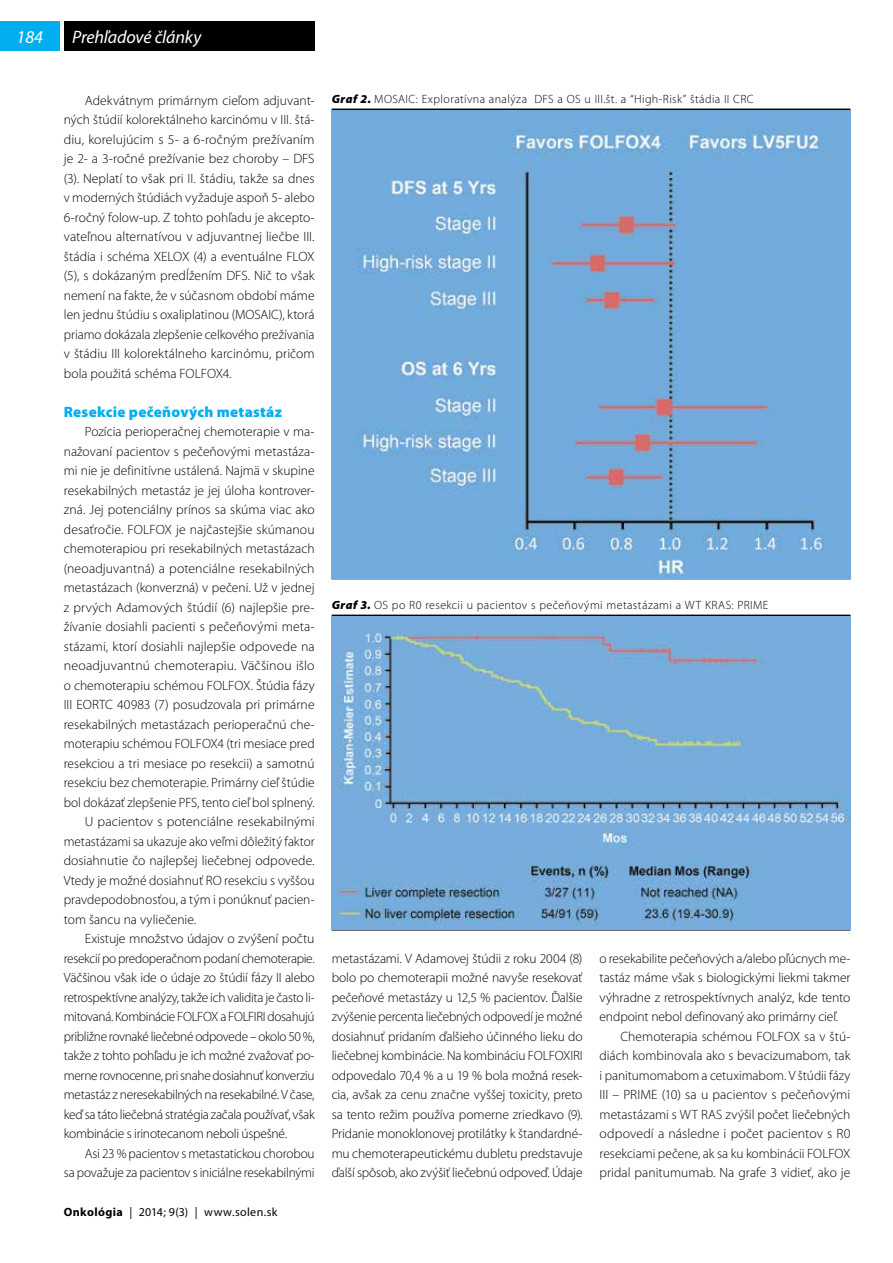
<style>
.page{position:relative;width:893px;height:1263px;background:#fff}
.page>*{position:absolute;margin:0;border:0;box-sizing:border-box;transform-origin:0 0}
.t1{font:italic 18px "Myriad Pro";letter-spacing:-.01em;color:#fff}
.t2{font:900 15px "Myriad Pro";letter-spacing:.02em;color:#00aeef}
.t3{font:300 13.5px/19.5px "Myriad Pro";color:#000;text-align:justify}
.t4{font:300 13.5px "Myriad Pro";letter-spacing:-.02em;color:#000}
.t5{font:300 13.5px "Myriad Pro";letter-spacing:-.025em;color:#000}
.t6{font:300 12px "Myriad Pro";letter-spacing:.03em;color:#000}
.t7{font:12px "Myriad Pro";letter-spacing:.03em;color:#000}
.s1{font-weight:700}
.s2{font-weight:900;font-style:italic}
</style>
<div class="page">
<div style="left:0;top:21px;width:60px;height:30px;background:#00aeef"></div>
<div style="left:64px;top:21px;width:251px;height:30px;background:#000"></div>
<hr style="left:332px;top:578px;width:518px;height:1px;background:#000">
<hr style="left:332px;top:109px;width:518px;height:1px;background:#000">
<img style="left:332px;top:110px;width:518px;height:468px">
<hr style="left:332px;top:930px;width:518px;height:1px;background:#000">
<hr style="left:332px;top:615px;width:518px;height:1px;background:#000">
<img style="left:332px;top:616px;width:518px;height:314px">
<h1 class="t1" style="left:16px;top:26px;width:28px">184</h1>
<h1 class="t1" style="left:72px;top:26px;width:130px">Prehľadové články</h1>
<p class="t3" style="left:64px;top:90px;width:252px;text-indent:21px">Adekvátnym primárnym cieľom adjuvant&shy;ných štúdií kolorektálneho karcinómu v III. štá&shy;diu, korelujúcim s 5- a 6-ročným prežívaním je 2- a 3-ročné prežívanie bez choroby – DFS (3). Neplatí to však pri II. štádiu, takže sa dnes v moderných štúdiách vyžaduje aspoň 5- alebo 6-ročný folow-up. Z tohto pohľadu je akcepto&shy;vateľnou alternatívou v adjuvantnej liečbe III. štádia i schéma XELOX (4) a eventuálne FLOX (5), s dokázaným predĺžením DFS. Nič to však nemení na fakte, že v súčasnom období máme len jednu štúdiu s oxaliplatinou (MOSAIC), ktorá priamo dokázala zlepšenie celkového prežívania v štádiu III kolorektálneho karcinómu, pričom bola použitá schéma FOLFOX4.</p>
<p class="t2" style="left:64px;top:401px;width:220px">Resekcie pečeňových metastáz</p>
<p class="t3" style="left:85px;top:422px;width:231px">Pozícia perioperačnej chemoterapie v ma-</p>
<p class="t3" style="left:64px;top:441px;width:252px">nažovaní pacientov s pečeňovými metastáza-</p>
<p class="t3" style="left:64px;top:461px;width:252px">mi nie je definitívne ustálená. Najmä v skupine</p>
<p class="t3" style="left:64px;top:480px;width:252px">resekabilných metastáz je jej úloha kontrover-</p>
<p class="t3" style="left:64px;top:500px;width:252px">zná. Jej potenciálny prínos sa skúma viac ako</p>
<p class="t3" style="left:64px;top:519px;width:252px">desaťročie. FOLFOX je najčastejšie skúmanou</p>
<p class="t3" style="left:64px;top:539px;width:252px">chemoterapiou pri resekabilných metastázach</p>
<p class="t3" style="left:64px;top:558px;width:252px">(neoadjuvantná) a potenciálne resekabilných</p>
<p class="t3" style="left:64px;top:578px;width:252px">metastázach (konverzná) v pečeni. Už v jednej</p>
<p class="t3" style="left:64px;top:597px;width:252px">z prvých Adamových štúdií (6) najlepšie pre-</p>
<p class="t3" style="left:64px;top:617px;width:252px">žívanie dosiahli pacienti s pečeňovými meta-</p>
<p class="t3" style="left:64px;top:636px;width:252px">stázami, ktorí dosiahli najlepšie odpovede na</p>
<p class="t3" style="left:64px;top:656px;width:252px">neoadjuvantnú chemoterapiu. Väčšinou išlo</p>
<p class="t3" style="left:64px;top:675px;width:252px">o chemoterapiu schémou FOLFOX. Štúdia fázy</p>
<p class="t3" style="left:64px;top:695px;width:252px">III EORTC 40983 (7) posudzovala pri primárne</p>
<p class="t3" style="left:64px;top:714px;width:252px">resekabilných metastázach perioperačnú che-</p>
<p class="t3" style="left:64px;top:734px;width:252px">moterapiu schémou FOLFOX4 (tri mesiace pred</p>
<p class="t3" style="left:64px;top:753px;width:252px">resekciou a tri mesiace po resekcii) a samotnú</p>
<p class="t3" style="left:64px;top:773px;width:252px">resekciu bez chemoterapie. Primárny cieľ štúdie</p>
<p class="t3" style="left:64px;top:792px;width:252px">bol dokázať zlepšenie PFS, tento cieľ bol splnený.</p>
<p class="t3" style="left:85px;top:812px;width:231px">U pacientov s potenciálne resekabilnými</p>
<p class="t3" style="left:64px;top:831px;width:252px">metastázami sa ukazuje ako veľmi dôležitý faktor</p>
<p class="t3" style="left:64px;top:851px;width:252px">dosiahnutie čo najlepšej liečebnej odpovede.</p>
<p class="t3" style="left:64px;top:870px;width:252px">Vtedy je možné dosiahnuť RO resekciu s vyššou</p>
<p class="t3" style="left:64px;top:890px;width:252px">pravdepodobnosťou, a tým i ponúknuť pacien-</p>
<p class="t3" style="left:64px;top:909px;width:134px">tom šancu na vyliečenie.</p>
<p class="t3" style="left:85px;top:929px;width:231px">Existuje množstvo údajov o zvýšení počtu</p>
<p class="t5" style="left:64px;top:950px;width:252px">resekcií po predoperačnom podaní chemoterapie.</p>
<p class="t3" style="left:64px;top:968px;width:252px">Väčšinou však ide o údaje zo štúdií fázy II alebo</p>
<p class="t4" style="left:64px;top:989px;width:252px">retrospektívne analýzy, takže ich validita je často li-</p>
<p class="t5" style="left:64px;top:1008px;width:252px">mitovaná. Kombinácie FOLFOX a FOLFIRI dosahujú</p>
<p class="t5" style="left:64px;top:1028px;width:252px">približne rovnaké liečebné odpovede – okolo 50 %,</p>
<p class="t4" style="left:64px;top:1047px;width:252px">takže z tohto pohľadu je ich možné zvažovať po-</p>
<p class="t5" style="left:64px;top:1067px;width:252px">merne rovnocenne, pri snahe dosiahnuť konverziu</p>
<p class="t4" style="left:64px;top:1086px;width:252px">metastáz z neresekabilných na resekabilné. V čase,</p>
<p class="t4" style="left:64px;top:1106px;width:252px">keď sa táto liečebná stratégia začala používať, však</p>
<p class="t4" style="left:64px;top:1125px;width:225px">kombinácie s irinotecanom neboli úspešné.</p>
<p class="t3" style="left:85px;top:1143px;width:231px">Asi 23 % pacientov s metastatickou chorobou</p>
<p class="t3" style="left:64px;top:1163px;width:252px">sa považuje za pacientov s iniciálne resekabilnými</p>
<p class="t7" style="left:64px;top:1205px;width:215px"><span class="s1">Onkológia</span> | 2014; 9(3) | www.solen.sk</p>
<p class="t6" style="left:332px;top:91px;width:423px"><span class="s2">Graf 2.</span> MOSAIC: Exploratívna analýza DFS a OS u III.št. a “High-Risk” štádia II CRC</p>
<p class="t6" style="left:332px;top:597px;width:438px"><span class="s2">Graf 3.</span> OS po R0 resekcii u pacientov s pečeňovými metastázami a WT KRAS: PRIME</p>
<p class="t3" style="left:332px;top:948px;width:252px">metastázami. V Adamovej štúdii z roku 2004 (8) bolo po chemoterapii možné navyše resekovať pečeňové metastázy u 12,5 % pacientov. Ďalšie zvýšenie percenta liečebných odpovedí je možné dosiahnuť pridaním ďalšieho účinného lieku do liečebnej kombinácie. Na kombináciu FOLFOXIRI odpovedalo 70,4 % a u 19 % bola možná resek&shy;cia, avšak za cenu značne vyššej toxicity, preto sa tento režim používa pomerne zriedkavo (9).<br>Pridanie monoklonovej protilátky k štandardné&shy;mu chemoterapeutickému dubletu predstavuje ďalší spôsob, ako zvýšiť liečebnú odpoveď. Údaje</p>
<p class="t3" style="left:600px;top:948px;width:252px">o resekabilite pečeňových a/alebo pľúcnych me-</p>
<p class="t3" style="left:600px;top:968px;width:252px">tastáz máme však s biologickými liekmi takmer</p>
<p class="t3" style="left:600px;top:987px;width:252px">výhradne z retrospektívnych analýz, kde tento</p>
<p class="t3" style="left:600px;top:1007px;width:240px">endpoint nebol definovaný ako primárny cieľ.</p>
<p class="t3" style="left:621px;top:1026px;width:231px">Chemoterapia schémou FOLFOX sa v štú-</p>
<p class="t3" style="left:600px;top:1046px;width:252px">diách kombinovala ako s bevacizumabom, tak</p>
<p class="t3" style="left:600px;top:1065px;width:252px">i panitumomabom a cetuximabom. V štúdii fázy</p>
<p class="t3" style="left:600px;top:1085px;width:252px">III – PRIME (10) sa u pacientov s pečeňovými</p>
<p class="t3" style="left:600px;top:1104px;width:252px">metastázami s WT RAS zvýšil počet liečebných</p>
<p class="t3" style="left:600px;top:1124px;width:252px">odpovedí a následne i počet pacientov s R0</p>
<p class="t3" style="left:600px;top:1143px;width:252px">resekciami pečene, ak sa ku kombinácii FOLFOX</p>
<p class="t3" style="left:600px;top:1163px;width:252px">pridal panitumumab. Na grafe 3 vidieť, ako je</p>
</div>
